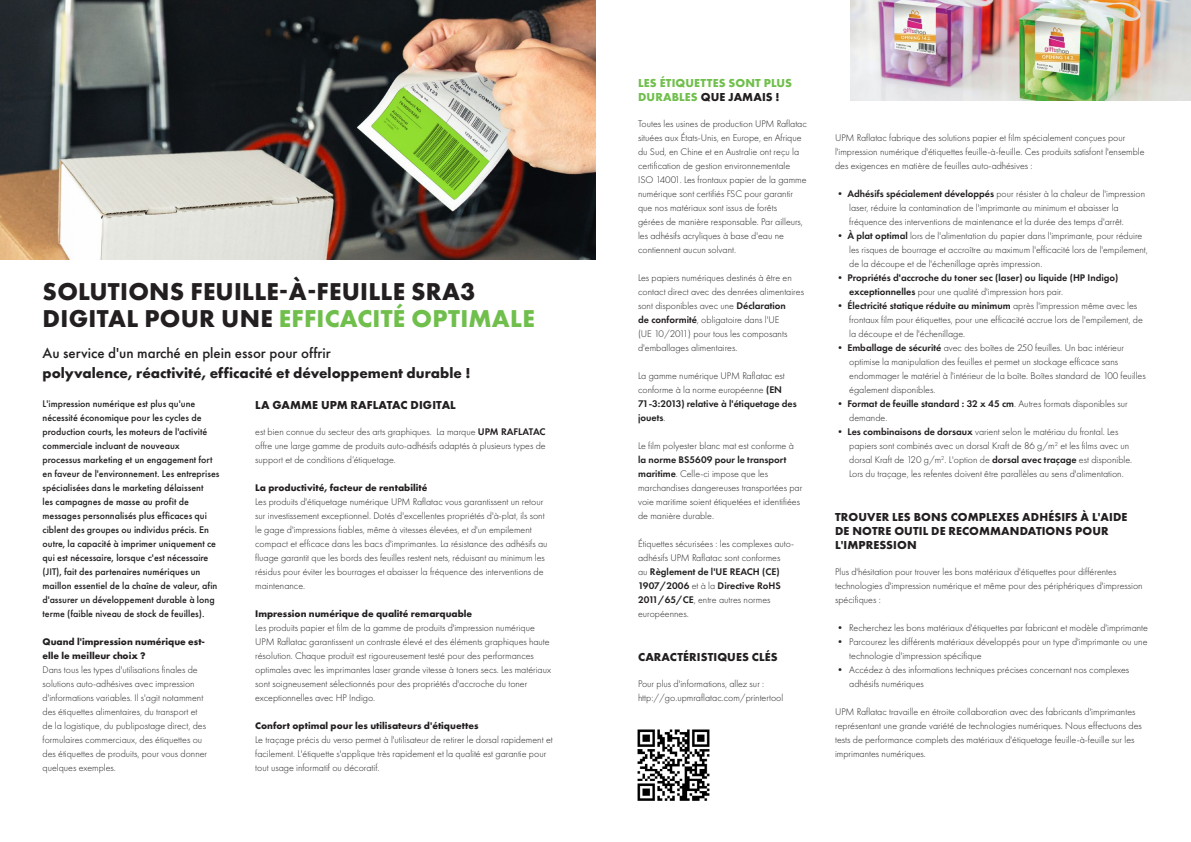
<style>
.page{position:relative;width:1191px;height:842px;background:#fff}
.page>*{position:absolute;margin:0;border:0;box-sizing:border-box;transform-origin:0 0}
.Body_text_PT_light_1{font:700 25.3px/27px "Futura PT";letter-spacing:.01em;color:#231f20}
.Body_text_PT_light_1-2{font:700 15px "Futura PT";color:#231f20}
.Body_text_PT_light_1-3{font:500 15px "Futura PT";color:#231f20}
.Body_text_PT_light_1-4{font:700 12px/14px "Futura PT";letter-spacing:.01em;color:#231f20}
.Body_text_PT_light_1-5{font:700 12px/14px "Futura PT";letter-spacing:.01em;color:#70bf4c}
.Body_text_PT_light_1-6{font:300 10px/14px "Futura PT";color:#231f20}
.Body_text_PT_light_1-7{font:500 10px/14px "Futura PT";color:#231f20}
.Body_text_PT_light_1-8{font:700 10px/14px "Futura PT";color:#231f20}
.Body_text_PT_light_1-9{font:600 10px/14px "Futura PT";color:#231f20}
.s1{color:#70bf4c}
.s2{font-weight:600}
.s3{color:#231f20}
.s4{font-weight:300}
</style>
<div class="page">
<img style="left:637px;top:729px;width:73px;height:72px">
<img style="left:0;top:0;width:595px;height:260px">
<img style="left:850px;top:0;width:341px;height:100px">
<p class="Body_text_PT_light_1" style="left:43px;top:277px;width:493px">SOLUTIONS FEUILLE-À-FEUILLE SRA3<br>DIGITAL POUR UNE <span class="s1">EFFICACITÉ OPTIMALE</span></p>
<p class="Body_text_PT_light_1-3" style="left:43px;top:344px;width:290px">Au service d'un marché en plein essor pour offrir</p>
<p class="Body_text_PT_light_1-2" style="left:43px;top:363px;width:429px">polyvalence, réactivité, efficacité et développement durable !</p>
<p class="Body_text_PT_light_1-4" style="left:255px;top:398px;width:202px">LA GAMME UPM RAFLATAC DIGITAL</p>
<p class="Body_text_PT_light_1-6" style="left:255px;top:425px;width:292px;text-align:justify">est bien connue du secteur des arts graphiques. La marque <span class="s2">UPM RAFLATAC </span>offre une large gamme de produits auto-adhésifs adaptés à plusieurs types de support et de conditions d’étiquetage.</p>
<p class="Body_text_PT_light_1-8" style="left:255px;top:481px;width:174px">La productivité, facteur de rentabilité</p>
<p class="Body_text_PT_light_1-6" style="left:255px;top:495px;width:294px">Les produits d'étiquetage numérique UPM Raflatac vous garantissent un retour sur investissement exceptionnel. Dotés d'excellentes propriétés d'à-plat, ils sont le gage d'impressions fiables, même à vitesses élevées, et d'un empilement compact et efficace dans les bacs d'imprimantes. La résistance des adhésifs au fluage garantit que les bords des feuilles restent nets, réduisant au minimum les résidus pour éviter les bourrages et abaisser la fréquence des interventions de maintenance.</p>
<p class="Body_text_PT_light_1-8" style="left:255px;top:607px;width:218px">Impression numérique de qualité remarquable</p>
<p class="Body_text_PT_light_1-6" style="left:255px;top:621px;width:297px">Les produits papier et film de la gamme de produits d'impression numérique UPM Raflatac garantissent un contraste élevé et des éléments graphiques haute résolution. Chaque produit est rigoureusement testé pour des performances optimales avec les imprimantes laser grande vitesse à toners secs. Les matériaux sont soigneusement sélectionnés pour des propriétés d'accroche du toner exceptionnelles avec HP Indigo.</p>
<p class="Body_text_PT_light_1-8" style="left:255px;top:719px;width:225px">Confort optimal pour les utilisateurs d'étiquettes</p>
<p class="Body_text_PT_light_1-6" style="left:255px;top:733px;width:299px">Le traçage précis du verso permet à l'utilisateur de retirer le dorsal rapidement et facilement. L'étiquette s'applique très rapidement et la qualité est garantie pour tout usage informatif ou décoratif.</p>
<p class="Body_text_PT_light_1-7" style="left:43px;top:397px;width:178px">L'impression numérique est plus qu'une nécessité économique pour les cycles de production courts, les moteurs de l'activité commerciale incluant de nouveaux processus marketing et un engagement fort en faveur de l'environnement. Les entreprises spécialisées dans le marketing délaissent<br>les campagnes de masse au profit de messages personnalisés plus efficaces qui ciblent des groupes ou individus précis. En outre, la capacité à imprimer uniquement ce qui est nécessaire, lorsque c'est nécessaire (JIT), fait des partenaires numériques un maillon essentiel de la chaîne de valeur, afin d'assurer un développement durable à long terme (faible niveau de stock de feuilles).</p>
<p class="Body_text_PT_light_1-8" style="left:43px;top:635px;width:164px">Quand l'impression numérique est&shy;elle le meilleur choix ?</p>
<p class="Body_text_PT_light_1-6" style="left:43px;top:663px;width:166px">Dans tous les types d'utilisations finales de solutions auto-adhésives avec impression d'informations variables. Il s'agit notamment des étiquettes alimentaires, du transport et de la logistique, du publipostage direct, des formulaires commerciaux, des étiquettes ou des étiquettes de produits, pour vous donner quelques exemples.</p>
<p class="Body_text_PT_light_1-5" style="left:638px;top:76px;width:155px">LES ÉTIQUETTES SONT PLUS<br>DURABLES <span class="s3">QUE JAMAIS !</span></p>
<p class="Body_text_PT_light_1-6" style="left:638px;top:117px;width:170px">Toutes les usines de production UPM Raflatac situées aux États-Unis, en Europe, en Afrique du Sud, en Chine et en Australie ont reçu la certification de gestion environnementale ISO 14001. Les frontaux papier de la gamme numérique sont certifiés FSC pour garantir que nos matériaux sont issus de forêts<br>gérées de manière responsable. Par ailleurs, les adhésifs acryliques à base d'eau ne contiennent aucun solvant.</p>
<p class="Body_text_PT_light_1-6" style="left:638px;top:271px;width:167px">Les papiers numériques destinés à être en contact direct avec des denrées alimentaires sont disponibles avec une <span class="s2">Déclaration<br>de conformité</span>, obligatoire dans l'UE<br>(UE 10/2011) pour tous les composants d'emballages alimentaires.</p>
<p class="Body_text_PT_light_1-6" style="left:638px;top:369px;width:160px">La gamme numérique UPM Raflatac est conforme à la norme européenne <span class="s2">(EN<br>71-3:2013) relative à l'étiquetage des jouets</span>.</p>
<p class="Body_text_PT_light_1-6" style="left:638px;top:439px;width:166px">Le film polyester blanc mat est conforme à <span class="s2">la norme BS5609 pour le transport maritime</span>. Celle-ci impose que les marchandises dangereuses transportées par voie maritime soient étiquetées et identifiées de manière durable.</p>
<p class="Body_text_PT_light_1-6" style="left:638px;top:537px;width:157px">Étiquettes sécurisées : les complexes auto&shy;adhésifs UPM Raflatac sont conformes<br>au <span class="s2">Règlement de l'UE REACH (CE)<br>1907/2006</span> et à la <span class="s2">Directive RoHS<br>2011/65/CE</span>, entre autres normes européennes.</p>
<p class="Body_text_PT_light_1-4" style="left:638px;top:650px;width:141px">CARACTÉRISTIQUES CLÉS</p>
<p class="Body_text_PT_light_1-6" style="left:638px;top:677px;width:128px">Pour plus d'informations, allez sur :</p>
<p class="Body_text_PT_light_1-6" style="left:638px;top:691px;width:147px">http://go.upmraflatac.com/printertool</p>
<p class="Body_text_PT_light_1-6" style="left:835px;top:131px;width:311px">UPM Raflatac fabrique des solutions papier et film spécialement conçues pour l'impression numérique d'étiquettes feuille-à-feuille. Ces produits satisfont l'ensemble des exigences en matière de feuilles auto-adhésives :</p>
<p class="Body_text_PT_light_1-6" style="left:849px;top:187px;width:297px;text-indent:-14px">• <span class="s2">Adhésifs spécialement développés</span> pour résister à la chaleur de l'impression laser, réduire la contamination de l'imprimante au minimum et abaisser la fréquence des interventions de maintenance et la durée des temps d'arrêt.</p>
<p class="Body_text_PT_light_1-6" style="left:849px;top:229px;width:300px;text-indent:-14px">• <span class="s2">À plat optimal</span> lors de l'alimentation du papier dans l'imprimante, pour réduire les risques de bourrage et accroître au maximum l'efficacité lors de l'empilement, de la découpe et de l'échenillage après impression.</p>
<p class="Body_text_PT_light_1-9" style="left:849px;top:271px;width:271px;text-indent:-14px"><span class="s4">•</span> Propriétés d'accroche du toner sec (laser) ou liquide (HP Indigo) exceptionnelles <span class="s4">pour une qualité d'impression hors pair.</span></p>
<p class="Body_text_PT_light_1-6" style="left:849px;top:299px;width:295px;text-indent:-14px">• <span class="s2">Électricité statique réduite au minimum</span> après l'impression même avec les frontaux film pour étiquettes, pour une efficacité accrue lors de l'empilement, de la découpe et de l'échenillage.</p>
<p class="Body_text_PT_light_1-6" style="left:849px;top:341px;width:298px;text-indent:-14px">• <span class="s2">Emballage de sécurité</span> avec des boîtes de 250 feuilles. Un bac intérieur optimise la manipulation des feuilles et permet un stockage efficace sans endommager le matériel à l'intérieur de la boîte. Boîtes standard de 100 feuilles également disponibles.</p>
<p class="Body_text_PT_light_1-6" style="left:849px;top:397px;width:280px;text-indent:-14px">• <span class="s2">Format de feuille standard : 32 x 45 cm</span>. Autres formats disponibles sur demande.</p>
<p class="Body_text_PT_light_1-6" style="left:849px;top:425px;width:284px;text-indent:-14px">• <span class="s2">Les combinaisons de dorsaux</span> varient selon le matériau du frontal. Les papiers sont combinés avec un dorsal Kraft de 86 g/m<sup>2</sup> et les films avec un dorsal Kraft de 120 g/m<sup>2</sup>. L'option de <span class="s2">dorsal avec traçage</span> est disponible.<br>Lors du traçage, les refentes doivent être parallèles au sens d'alimentation.</p>
<p class="Body_text_PT_light_1-4" style="left:835px;top:510px;width:294px">TROUVER LES BONS COMPLEXES ADHÉSIFS À L'AIDE<br>DE NOTRE OUTIL DE RECOMMANDATIONS POUR<br>L'IMPRESSION</p>
<p class="Body_text_PT_light_1-6" style="left:835px;top:565px;width:309px">Plus d'hésitation pour trouver les bons matériaux d'étiquettes pour différentes technologies d'impression numérique et même pour des périphériques d'impression spécifiques :</p>
<p class="Body_text_PT_light_1-6" style="left:835px;top:621px;width:314px">• Recherchez les bons matériaux d'étiquettes par fabricant et modèle d'imprimante</p>
<p class="Body_text_PT_light_1-6" style="left:849px;top:635px;width:300px;text-indent:-14px">• Parcourez les différents matériaux développés pour un type d'imprimante ou une technologie d'impression spécifique</p>
<p class="Body_text_PT_light_1-6" style="left:849px;top:663px;width:281px;text-indent:-14px">• Accédez à des informations techniques précises concernant nos complexes adhésifs numériques</p>
<p class="Body_text_PT_light_1-6" style="left:835px;top:705px;width:308px">UPM Raflatac travaille en étroite collaboration avec des fabricants d'imprimantes représentant une grande variété de technologies numériques. Nous effectuons des tests de performance complets des matériaux d'étiquetage feuille-à-feuille sur les imprimantes numériques.</p>
</div>
